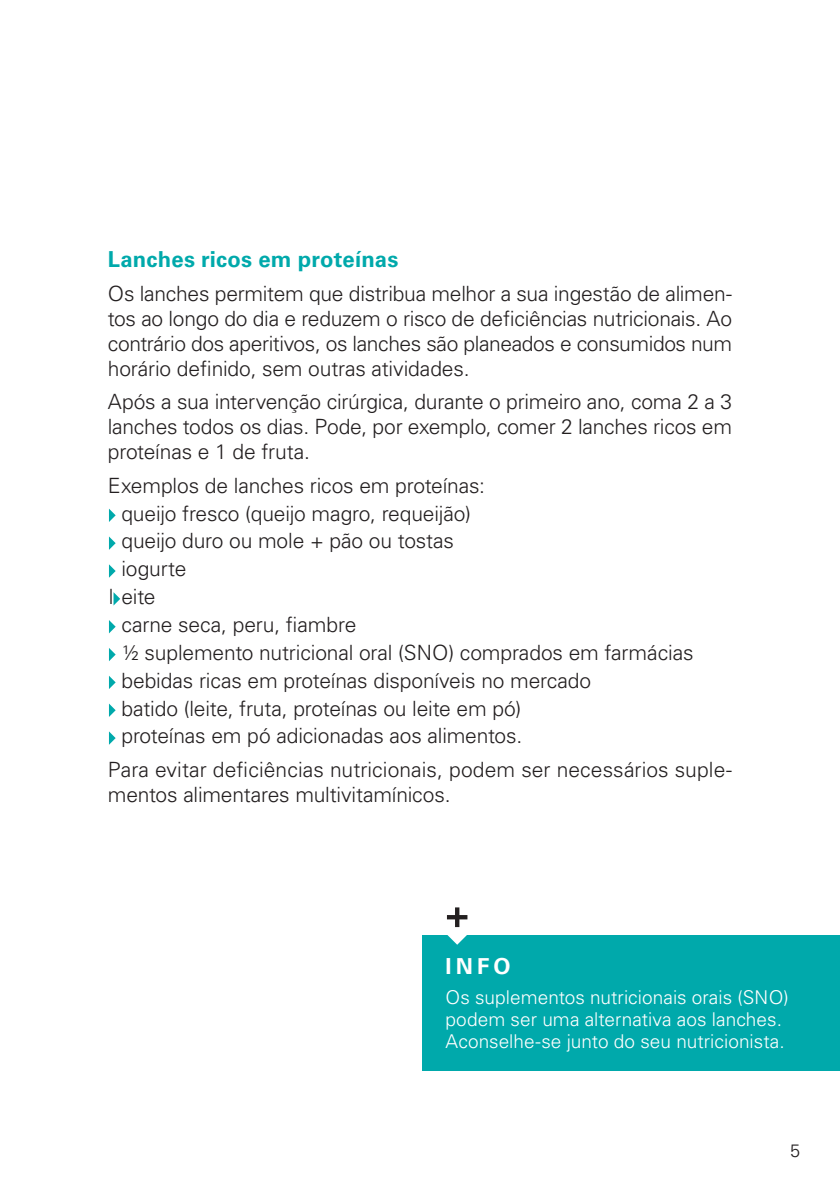
<style>
.page{position:relative;width:840px;height:1191px;background:#fff}
.page>*{position:absolute;margin:0;border:0;box-sizing:border-box;transform-origin:0 0}
.t1{font:700 22px "Univers LT Std";letter-spacing:.01em;color:#00a9ab}
.t2{font:700 22px "Univers LT Std";color:#fff}
.t3{font:300 21px/25px "Univers LT Std";letter-spacing:-.005em;color:#231f20;text-align:justify}
.t4{font:300 19px/22px "Univers LT Std";color:#fff}
.t5{font:300 18px "Univers LT Std";color:#231f20}
</style>
<div class="page">
<svg style="left:109px;top:508px;width:7px;height:14px"></svg>
<svg style="left:109px;top:536px;width:7px;height:14px"></svg>
<svg style="left:109px;top:564px;width:7px;height:14px"></svg>
<svg style="left:113px;top:592px;width:7px;height:13px"></svg>
<svg style="left:109px;top:620px;width:7px;height:13px"></svg>
<svg style="left:109px;top:648px;width:7px;height:13px"></svg>
<svg style="left:109px;top:676px;width:7px;height:13px"></svg>
<svg style="left:109px;top:703px;width:7px;height:14px"></svg>
<svg style="left:109px;top:731px;width:7px;height:14px"></svg>
<div style="left:422px;top:935px;width:417px;height:135px;background:#00a9ab"></div>
<svg style="left:447px;top:907px;width:20px;height:37px"></svg>
<p class="t1" style="left:108px;top:246px;width:292px">Lanches ricos em proteínas</p>
<p class="t3" style="left:108px;top:281px;width:625px">Os lanches permitem que distribua melhor a sua ingestão de alimen&shy;tos ao longo do dia e reduzem o risco de deficiências nutricionais. Ao contrário dos aperitivos, os lanches são planeados e consumidos num horário definido, sem outras atividades.</p>
<p class="t3" style="left:108px;top:389px;width:625px">Após a sua intervenção cirúrgica, durante o primeiro ano, coma 2 a 3 lanches todos os dias. Pode, por exemplo, comer 2 lanches ricos em proteínas e 1 de fruta.</p>
<p class="t3" style="left:108px;top:473px;width:378px">Exemplos de lanches ricos em proteínas:</p>
<p class="t3" style="left:121px;top:501px;width:351px">queijo fresco (queijo magro, requeijão)</p>
<p class="t3" style="left:121px;top:528px;width:334px">queijo duro ou mole + pão ou tostas</p>
<p class="t3" style="left:121px;top:556px;width:66px">iogurte</p>
<p class="t3" style="left:109px;top:584px;width:48px">l eite</p>
<p class="t3" style="left:121px;top:612px;width:236px">carne seca, peru, fiambre</p>
<p class="t3" style="left:121px;top:640px;width:573px">½ suplemento nutricional oral (SNO) comprados em farmácias</p>
<p class="t3" style="left:121px;top:668px;width:471px">bebidas ricas em proteínas disponíveis no mercado</p>
<p class="t3" style="left:121px;top:695px;width:401px">batido (leite, fruta, proteínas ou leite em pó)</p>
<p class="t3" style="left:121px;top:723px;width:402px">proteínas em pó adicionadas aos alimentos.</p>
<p class="t3" style="left:108px;top:757px;width:625px">Para evitar deficiências nutricionais, podem ser necessários suple&shy;mentos alimentares multivitamínicos.</p>
<p class="t2" style="left:445px;top:953px;width:66px">INFO</p>
<p class="t4" style="left:445px;top:986px;width:344px">Os suplementos nutricionais orais (SNO) podem ser uma alternativa aos lanches.<br>Aconselhe-se junto do seu nutricionista.</p>
<p class="t5" style="left:789px;top:1139px;width:12px">5</p>
</div>
